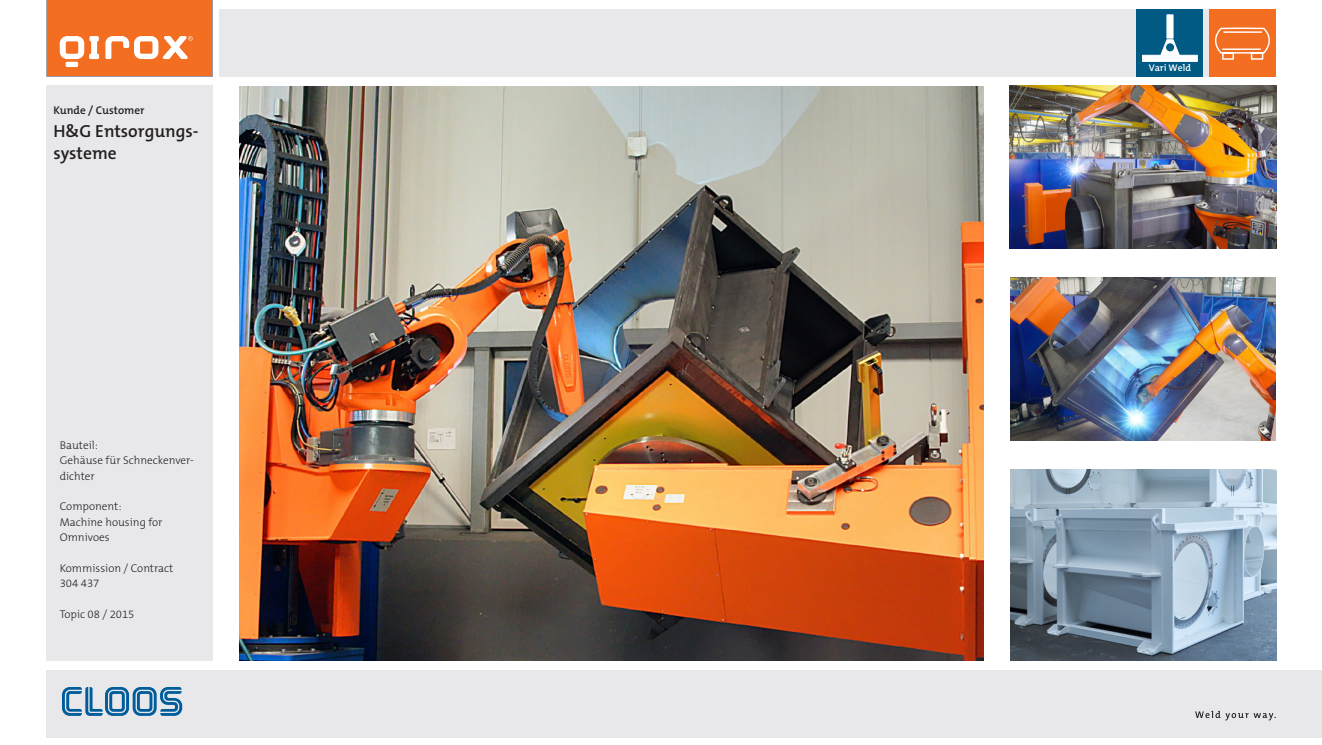
<style>
.page{position:relative;width:1322px;height:745px;background:#fff}
.page>*{position:absolute;margin:0;border:0;box-sizing:border-box;transform-origin:0 0}
.Subline_Innen{font:600 17.5px/22.5px "The Mix B6";color:#231f20}
.Fließtext_leicht{font:300 11.25px/15.2px "The Mix B3";color:#231f20}
.Fließtext_fett{font:600 11.25px "The Mix B6";color:#231f20}
.t1{font:600 9.62px "The Mix B6";color:#fff}
</style>
<div class="page">
<svg style="left:47px;top:0;width:166px;height:77px;background:#f2803e"></svg>
<div style="left:47px;top:670px;width:1275px;height:67px;background:#e8e8eb"></div>
<div style="left:219px;top:10px;width:1057px;height:67px;background:#e8e8eb"></div>
<div style="left:47px;top:86px;width:166px;height:574px;background:#e8e8eb"></div>
<svg style="left:62px;top:687px;width:120px;height:28px"></svg>
<svg style="left:1195px;top:710px;width:80px;height:10px"></svg>
<div style="left:1136px;top:10px;width:67px;height:67px;background:#015a84"></div>
<div style="left:1142px;top:55px;width:55px;height:7px;background:#fff;border:1px solid #fff"></div>
<div style="left:1166px;top:15px;width:7px;height:23px;background:#fff;border:1px solid #fff"></div>
<svg style="left:1160px;top:39px;width:20px;height:16px"></svg>
<div style="left:1165px;top:43px;width:9px;height:9px;background:#015a84;border-radius:50%"></div>
<div style="left:1165px;top:42px;width:10px;height:10px;border:1px solid #fff;border-radius:50%"></div>
<img style="left:1010px;top:277px;width:266px;height:163px">
<img style="left:1009px;top:85px;width:267px;height:163px">
<img style="left:1010px;top:469px;width:267px;height:191px">
<div style="left:1209px;top:10px;width:67px;height:67px;background:#f36e21"></div>
<svg style="left:1214px;top:27px;width:56px;height:33px"></svg>
<img style="left:239px;top:86px;width:744px;height:574px">
<p class="Fließtext_fett" style="left:53px;top:104px;width:93px">Kunde / Customer</p>
<p class="Subline_Innen" style="left:53px;top:120px;width:147px">H&amp;G Entsorgungs&shy;systeme</p>
<p class="Fließtext_leicht" style="left:60px;top:437px;width:40px">Bauteil:</p>
<p class="Fließtext_leicht" style="left:60px;top:453px;width:135px">Gehäuse für Schneckenver&shy;dichter</p>
<p class="Fließtext_leicht" style="left:60px;top:499px;width:63px">Component:</p>
<p class="Fließtext_leicht" style="left:60px;top:514px;width:104px">Machine housing for</p>
<p class="Fließtext_leicht" style="left:60px;top:529px;width:51px">Omnivoes</p>
<p class="Fließtext_leicht" style="left:60px;top:560px;width:115px">Kommission / Contract</p>
<p class="Fließtext_leicht" style="left:60px;top:575px;width:41px">304 437</p>
<p class="Fließtext_leicht" style="left:60px;top:606px;width:76px">Topic 08 / 2015</p>
<p class="t1" style="left:1148px;top:63px;width:44px">Vari Weld</p>
</div>
